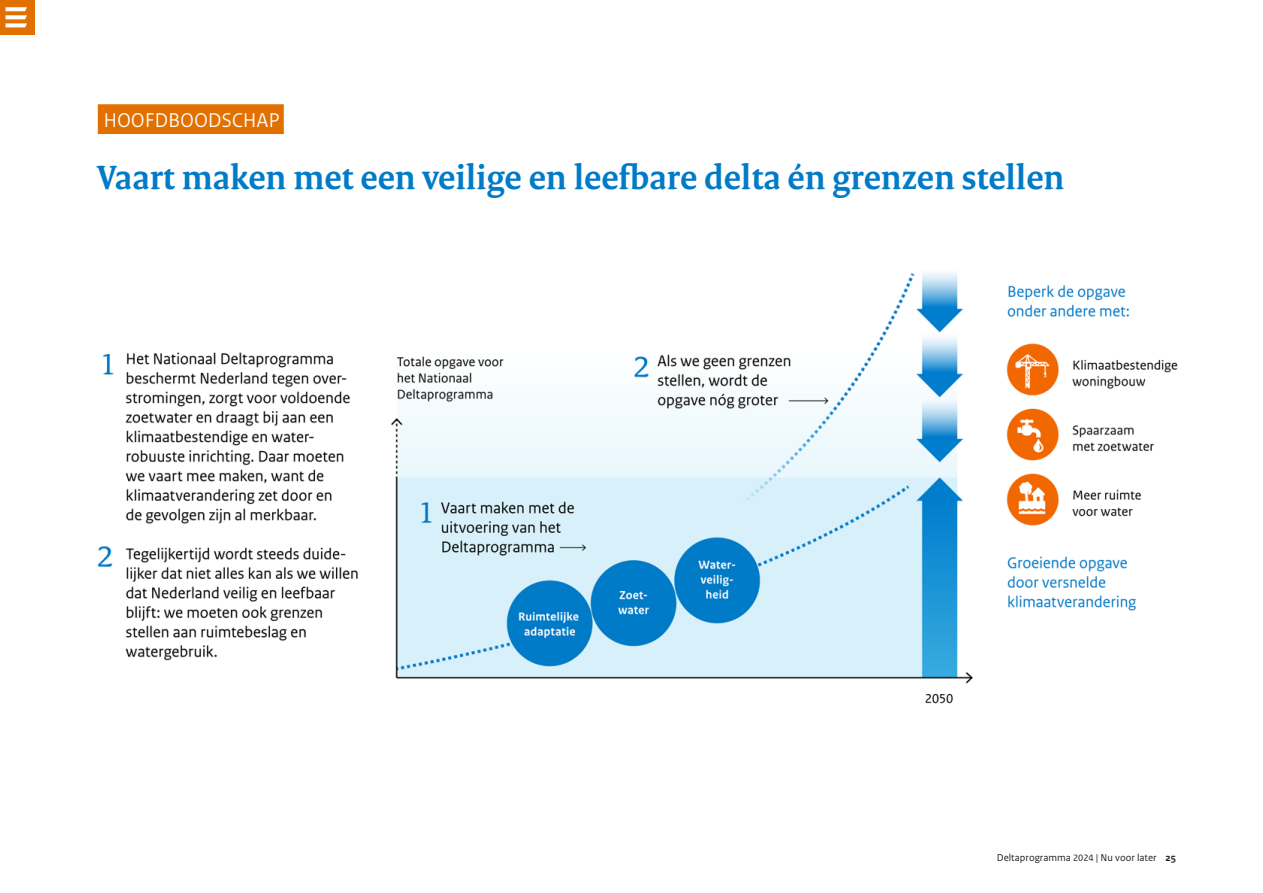
<style>
.page{position:relative;width:1263px;height:893px;background:#fff}
.page>*{position:absolute;margin:0;border:0;box-sizing:border-box;transform-origin:0 0}
.Kop_3{font:700 36px "Rijksoverheid Serif";color:#007bc7}
.Kop_2{font:21px "Rijksoverheid Sans Heading";letter-spacing:.02em;color:#fff}
.t1{font:10.5px "Rijksoverheid Sans Text";color:#231f20}
.s1{font-size:9.75px}
.s2{font-weight:700}
</style>
<div class="page">
<div style="left:0;top:0;width:34px;height:34px;background:#e17000"></div>
<svg style="left:6px;top:7px;width:21px;height:20px"></svg>
<div style="left:98px;top:104px;width:186px;height:30px;background:#e17000"></div>
<img style="left:98px;top:352px;width:260px;height:309px">
<img style="left:391px;top:272px;width:787px;height:432px">
<h2 class="Kop_2" style="left:104px;top:108px;width:177px">HOOFDBOODSCHAP</h2>
<h3 class="Kop_3" style="left:98px;top:156px;width:968px">Vaart maken met een veilige en leefbare delta én grenzen stellen</h3>
<p class="t1" style="left:997px;top:852px;width:181px">Deltaprogramma <span class="s1">2024</span> | Nu voor later <span class="s2">25</span></p>
</div>
